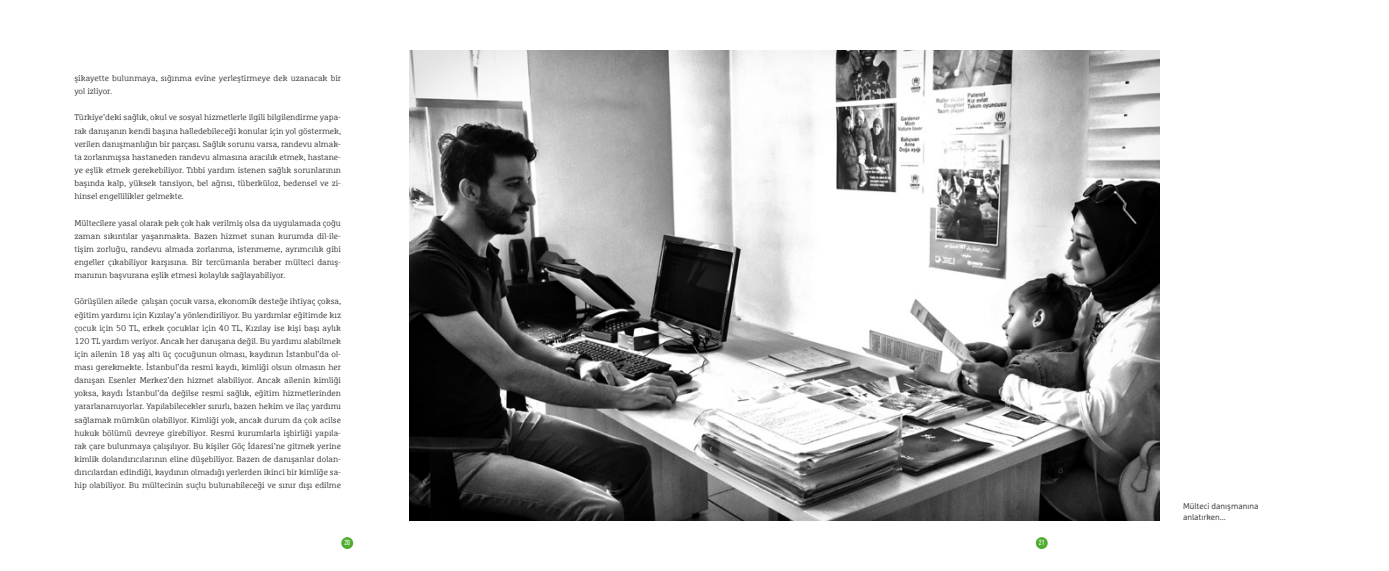
<style>
.page{position:relative;width:1389px;height:571px;background:#fff}
.page>*{position:absolute;margin:0;border:0;box-sizing:border-box;transform-origin:0 0}
.t1{font:300 8.31px/13.1px "Marselis Slab Offc Pro";color:#231f20;text-align:justify}
.t2{font:300 8.31px/10.5px "Marselis Pro";color:#231f20}
.t3{font:500 7.35px "DIN Cond";color:#fff}
</style>
<div class="page">
<div style="left:341px;top:537px;width:12px;height:12px;background:#4fad2f;border-radius:50%"></div>
<div style="left:1036px;top:537px;width:12px;height:12px;background:#4fad2f;border-radius:50%"></div>
<img style="left:409px;top:51px;width:750px;height:469px">
<p class="t1" style="left:74px;top:71px;width:268px">şikayette bulunmaya, sığınma evine yerleştirmeye dek uzanacak bir yol izliyor.</p>
<p class="t1" style="left:74px;top:111px;width:268px">Türkiye’deki sağlık, okul ve sosyal hizmetlerle ilgili bilgilendirme yapa&shy;rak danışanın kendi başına halledebileceği konular için yol göstermek, verilen danışmanlığın bir parçası. Sağlık sorunu varsa, randevu almak&shy;ta zorlanmışsa hastaneden randevu almasına aracılık etmek, hastane&shy;ye eşlik etmek gerekebiliyor. Tıbbi yardım istenen sağlık sorunlarının başında kalp, yüksek tansiyon, bel ağrısı, tüberküloz, bedensel ve zi&shy;hinsel engellilikler gelmekte.</p>
<p class="t1" style="left:74px;top:216px;width:268px">Mültecilere yasal olarak pek çok hak verilmiş olsa da uygulamada çoğu zaman sıkıntılar yaşanmakta. Bazen hizmet sunan kurumda dil-ile&shy;tişim zorluğu, randevu almada zorlanma, istenmeme, ayrımcılık gibi engeller çıkabiliyor karşısına. Bir tercümanla beraber mülteci danış&shy;manının başvurana eşlik etmesi kolaylık sağlayabiliyor.</p>
<p class="t1" style="left:74px;top:294px;width:268px">Görüşülen ailede çalışan çocuk varsa, ekonomik desteğe ihtiyaç çoksa, eğitim yardımı için Kızılay’a yönlendiriliyor. Bu yardımlar eğitimde kız çocuk için 50 TL, erkek çocuklar için 40 TL, Kızılay ise kişi başı aylık 120 TL yardım veriyor. Ancak her danışana değil. Bu yardımı alabilmek için ailenin 18 yaş altı üç çocuğunun olması, kaydının İstanbul’da ol&shy;ması gerekmekte. İstanbul’da resmi kaydı, kimliği olsun olmasın her danışan Esenler Merkez’den hizmet alabiliyor. Ancak ailenin kimliği yoksa, kaydı İstanbul’da değilse resmi sağlık, eğitim hizmetlerinden yararlanamıyorlar. Yapılabilecekler sınırlı, bazen hekim ve ilaç yardımı sağlamak mümkün olabiliyor. Kimliği yok, ancak durum da çok acilse hukuk bölümü devreye girebiliyor. Resmi kurumlarla işbirliği yapıla&shy;rak çare bulunmaya çalışılıyor. Bu kişiler Göç İdaresi’ne gitmek yerine kimlik dolandırıcılarının eline düşebiliyor. Bazen de danışanlar dolan&shy;dırıcılardan edindiği, kaydının olmadığı yerlerden ikinci bir kimliğe sa&shy;hip olabiliyor. Bu mültecinin suçlu bulunabileceği ve sınır dışı edilme</p>
<p class="t3" style="left:344px;top:538px;width:7px">20</p>
<p class="t3" style="left:1039px;top:538px;width:7px">21</p>
<p class="t2" style="left:1183px;top:500px;width:77px">Mülteci danışmanına anlatırken...</p>
</div>
